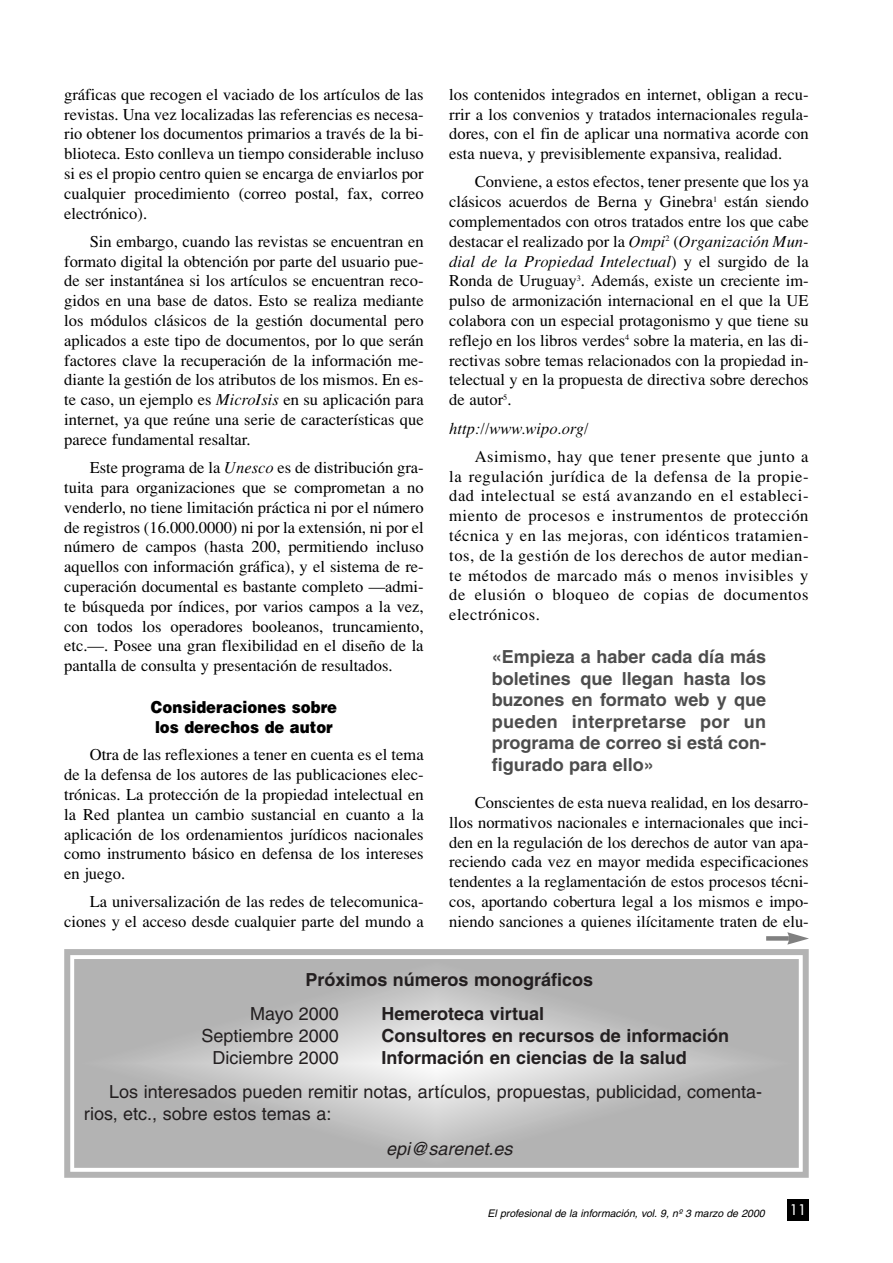
<style>
.page{position:relative;width:893px;height:1263px;background:#fff}
.page>*{position:absolute;margin:0;border:0;box-sizing:border-box;transform-origin:0 0}
.t1{font:700 18px/21.6px "Helvetica";color:#4d4d4d;text-align:justify}
.t2{font:18px/21.8px "Helvetica";color:#231f20}
.t3{font:700 18px "Helvetica";color:#231f20}
.t4{font:italic 18px "Helvetica";color:#231f20}
.t5{font:16.5px/19.8px "Times";color:#000;text-align:justify}
.t6{font:900 16.5px/19.8px "Helvetica";color:#000;scale:.9 1}
.t7{font:italic 16.5px "Times";color:#000}
.t8{font:14.25px "Futura";color:#fff}
.t9{font:italic 10.5px "Helvetica";color:#000}
.s1{font-style:italic}
</style>
<div class="page">
<div style="left:787px;top:1199px;width:21px;height:21px;background:#000"></div>
<div style="left:84px;top:962px;width:705px;height:203px;background:#b3b3b3"></div>
<div style="left:89px;top:964px;width:695px;height:199px;background:#b3b3b3"></div>
<div style="left:93px;top:965px;width:686px;height:197px;background:#b3b3b3"></div>
<div style="left:98px;top:966px;width:677px;height:195px;background:#b3b3b3"></div>
<div style="left:103px;top:968px;width:667px;height:191px;background:#b3b3b3"></div>
<div style="left:107px;top:969px;width:658px;height:189px;background:#b3b3b3"></div>
<div style="left:112px;top:970px;width:649px;height:187px;background:#b3b3b3"></div>
<div style="left:116px;top:972px;width:640px;height:183px;background:#b3b3b3"></div>
<div style="left:121px;top:973px;width:630px;height:181px;background:#b3b3b3"></div>
<div style="left:126px;top:974px;width:621px;height:179px;background:#b3b3b3"></div>
<div style="left:130px;top:976px;width:612px;height:175px;background:#b3b3b3"></div>
<div style="left:135px;top:977px;width:603px;height:173px;background:#b3b3b3"></div>
<div style="left:140px;top:978px;width:593px;height:171px;background:#b3b3b3"></div>
<svg style="left:144px;top:980px;width:584px;height:167px;background:#b4b4b4"></svg>
<svg style="left:149px;top:981px;width:575px;height:165px;background:#b4b4b4"></svg>
<svg style="left:154px;top:982px;width:565px;height:163px;background:#b5b5b5"></svg>
<svg style="left:158px;top:984px;width:556px;height:159px;background:#b5b5b5"></svg>
<svg style="left:163px;top:985px;width:547px;height:157px;background:#b5b5b5"></svg>
<svg style="left:167px;top:986px;width:538px;height:155px;background:#b6b6b6"></svg>
<svg style="left:172px;top:988px;width:528px;height:151px;background:#b6b6b6"></svg>
<svg style="left:177px;top:989px;width:519px;height:149px;background:#b6b6b6"></svg>
<svg style="left:181px;top:990px;width:510px;height:147px;background:#b7b7b7"></svg>
<svg style="left:186px;top:992px;width:501px;height:143px;background:#b7b7b7"></svg>
<svg style="left:191px;top:993px;width:491px;height:141px;background:#b8b8b8"></svg>
<svg style="left:195px;top:994px;width:482px;height:139px;background:#b8b8b8"></svg>
<svg style="left:200px;top:996px;width:473px;height:135px;background:#b9b9b9"></svg>
<svg style="left:204px;top:997px;width:464px;height:133px;background:#bababa"></svg>
<svg style="left:209px;top:998px;width:454px;height:131px;background:#bababa"></svg>
<svg style="left:214px;top:1000px;width:445px;height:127px;background:#bbb"></svg>
<svg style="left:218px;top:1001px;width:436px;height:125px;background:#bcbcbc"></svg>
<svg style="left:223px;top:1002px;width:426px;height:123px;background:#bdbdbd"></svg>
<svg style="left:228px;top:1004px;width:417px;height:119px;background:#bebebe"></svg>
<svg style="left:232px;top:1005px;width:408px;height:117px;background:#bfbfbf"></svg>
<svg style="left:237px;top:1006px;width:399px;height:115px;background:#c0c0c0"></svg>
<svg style="left:242px;top:1008px;width:389px;height:111px;background:#d5d5d5"></svg>
<div style="left:64px;top:949px;width:744px;height:229px;border:6px solid #b3b3b3"></div>
<div style="left:74px;top:959px;width:724px;height:209px;border:2px solid #b3b3b3"></div>
<div style="left:766px;top:936px;width:22px;height:5px;background:#808080"></div>
<svg style="left:787px;top:932px;width:21px;height:13px"></svg>
<p class="t5" style="left:64px;top:86px;width:361px">gráficas que recogen el vaciado de los artículos de las revistas. Una vez localizadas las referencias es necesa&shy;rio obtener los documentos primarios a través de la bi&shy;blioteca. Esto conlleva un tiempo considerable incluso si es el propio centro quien se encarga de enviarlos por cualquier procedimiento (correo postal, fax, correo electrónico).</p>
<p class="t5" style="left:64px;top:233px;width:361px;text-indent:26px">Sin embargo, cuando las revistas se encuentran en formato digital la obtención por parte del usuario pue&shy;de ser instantánea si los artículos se encuentran reco&shy;gidos en una base de datos. Esto se realiza mediante los módulos clásicos de la gestión documental pero aplicados a este tipo de documentos, por lo que serán factores clave la recuperación de la información me&shy;diante la gestión de los atributos de los mismos. En es&shy;te caso, un ejemplo es <span class="s1">MicroIsis</span> en su aplicación para internet, ya que reúne una serie de características que parece fundamental resaltar.</p>
<p class="t5" style="left:64px;top:459px;width:361px;text-indent:26px">Este programa de la <span class="s1">Unesco</span> es de distribución gra&shy;tuita para organizaciones que se comprometan a no venderlo, no tiene limitación práctica ni por el número de registros (16.000.0000) ni por la extensión, ni por el número de campos (hasta 200, permitiendo incluso aquellos con información gráfica), y el sistema de re&shy;cuperación documental es bastante completo —admi&shy;te búsqueda por índices, por varios campos a la vez, con todos los operadores booleanos, truncamiento, etc.—. Posee una gran flexibilidad en el diseño de la pantalla de consulta y presentación de resultados.</p>
<p class="t6" style="left:151px;top:698px;width:208px">Consideraciones sobre los derechos de autor</p>
<p class="t5" style="left:64px;top:746px;width:361px;text-indent:26px">Otra de las reflexiones a tener en cuenta es el tema de la defensa de los autores de las publicaciones elec&shy;trónicas. La protección de la propiedad intelectual en la Red plantea un cambio sustancial en cuanto a la aplicación de los ordenamientos jurídicos nacionales como instrumento básico en defensa de los intereses en juego.</p>
<p class="t5" style="left:64px;top:894px;width:361px;text-align:right">La universalización de las redes de telecomunica&shy;ciones y el acceso desde cualquier parte del mundo a</p>
<p class="t5" style="left:449px;top:86px;width:361px">los contenidos integrados en internet, obligan a recu&shy;rrir a los convenios y tratados internacionales regula&shy;dores, con el fin de aplicar una normativa acorde con esta nueva, y previsiblemente expansiva, realidad.</p>
<p class="t5" style="left:449px;top:174px;width:361px;text-indent:26px">Conviene, a estos efectos, tener presente que los ya clásicos acuerdos de Berna y Ginebra<sup>1</sup> están siendo complementados con otros tratados entre los que cabe destacar el realizado por la <span class="s1">Ompi</span><sup>2</sup> (<span class="s1">Organización Mun&shy;dial de la Propiedad Intelectual</span>) y el surgido de la Ronda de Uruguay<sup>3</sup>. Además, existe un creciente im&shy;pulso de armonización internacional en el que la UE colabora con un especial protagonismo y que tiene su reflejo en los libros verdes<sup>4</sup> sobre la materia, en las di&shy;rectivas sobre temas relacionados con la propiedad in&shy;telectual y en la propuesta de directiva sobre derechos de autor<sup>5</sup>.</p>
<p class="t7" style="left:449px;top:422px;width:141px">http://www.wipo.org/</p>
<p class="t5" style="left:449px;top:448px;width:361px;text-indent:26px">Asimismo, hay que tener presente que junto a la regulación jurídica de la defensa de la propie&shy;dad intelectual se está avanzando en el estableci&shy;miento de procesos e instrumentos de protección técnica y en las mejoras, con idénticos tratamien&shy;tos, de la gestión de los derechos de autor median&shy;te métodos de marcado más o menos invisibles y de elusión o bloqueo de copias de documentos electrónicos.</p>
<p class="t1" style="left:492px;top:648px;width:276px">«Empieza a haber cada día más boletines que llegan hasta los buzones en formato web y que pueden interpretarse por un programa de correo si está con&shy;figurado para ello»</p>
<p class="t5" style="left:449px;top:794px;width:361px;text-indent:26px">Conscientes de esta nueva realidad, en los desarro&shy;llos normativos nacionales e internacionales que inci&shy;den en la regulación de los derechos de autor van apa&shy;reciendo cada vez en mayor medida especificaciones tendentes a la reglamentación de estos procesos técni&shy;cos, aportando cobertura legal a los mismos e impo&shy;niendo sanciones a quienes ilícitamente traten de elu-</p>
<p class="t3" style="left:305px;top:973px;width:289px">Próximos números monográficos</p>
<p class="t2" style="left:250px;top:1005px;width:90px">Mayo 2000</p>
<p class="t3" style="left:381px;top:1007px;width:164px">Hemeroteca virtual</p>
<p class="t2" style="left:201px;top:1026px;width:139px">Septiembre 2000</p>
<p class="t3" style="left:381px;top:1029px;width:349px">Consultores en recursos de información</p>
<p class="t2" style="left:212px;top:1048px;width:128px">Diciembre 2000</p>
<p class="t3" style="left:381px;top:1051px;width:307px">Información en ciencias de la salud</p>
<p class="t2" style="left:84px;top:1083px;width:680px;text-indent:26px">Los interesados pueden remitir notas, artículos, propuestas, publicidad, comenta&shy;rios, etc., sobre estos temas a:</p>
<p class="t4" style="left:386px;top:1142px;width:131px">epi@sarenet.es</p>
<p class="t9" style="left:487px;top:1209px;width:281px">El profesional de la información, vol. 9, nº 3 marzo de 2000</p>
<p class="t8" style="left:789px;top:1203px;width:18px">11</p>
</div>
